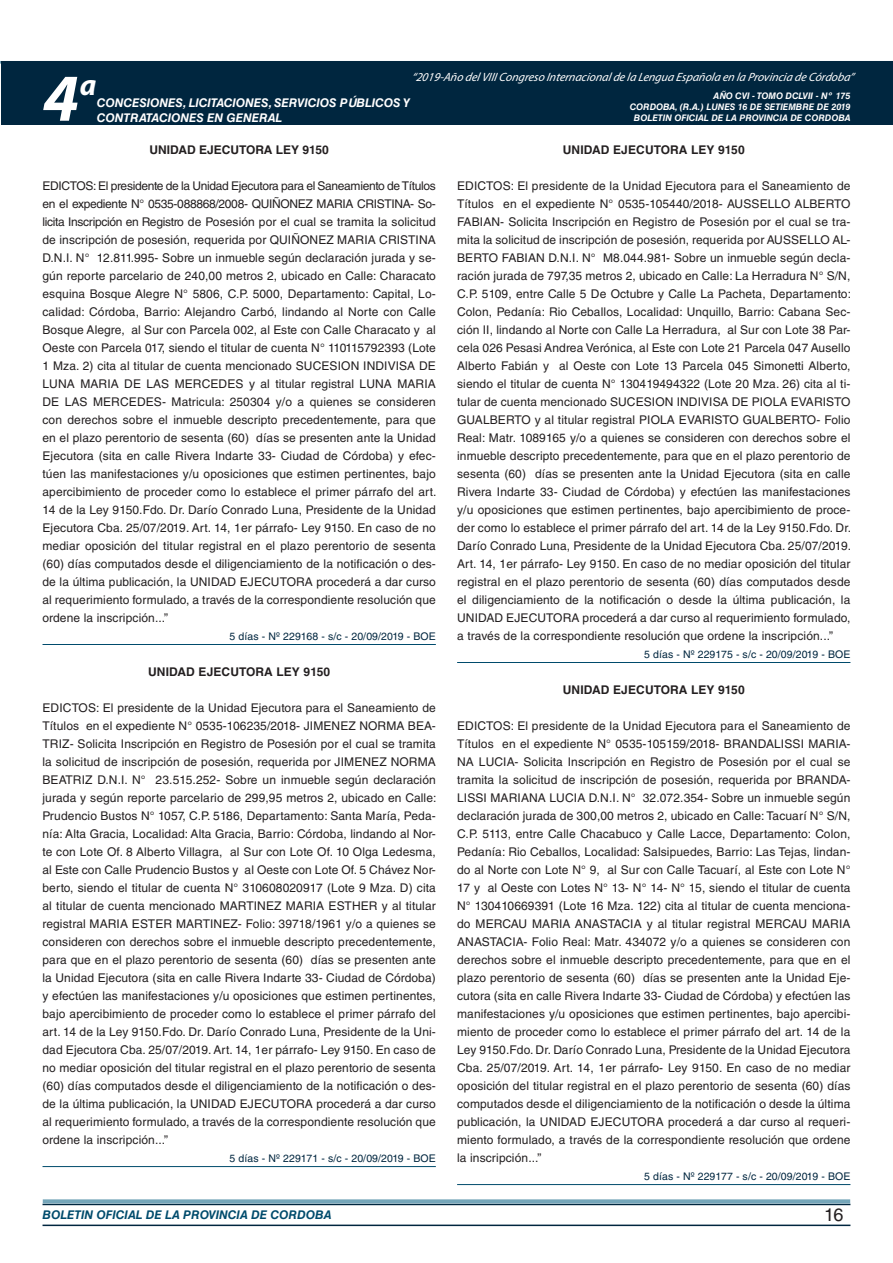
<style>
.page{position:relative;width:893px;height:1263px;background:#fff}
.page>*{position:absolute;margin:0;border:0;box-sizing:border-box;transform-origin:0 0}
.t1{font:italic 700 67.5px "Myriad Pro";color:#fff}
.t2{font:italic 700 30px "Myriad Pro";color:#fff}
.t3{font:18px "Helvetica LT Std";color:#231f20}
.t4{font:12px/18px "Helvetica LT Std";letter-spacing:.01em;color:#231f20;text-align:justify}
.t5{font:700 12px "Helvetica LT Std";letter-spacing:.01em;color:#231f20}
.t6{font:italic 12px "Myriad Pro";color:#fff}
.t7{font:italic 700 12px/14.4px "Helvetica LT Std";color:#fff}
.t8{font:italic 700 12px "Helvetica LT Std";color:#004b6c}
.t9{font:10.5px "Helvetica LT Std";letter-spacing:.01em;color:#00263f}
.t10{font:italic 700 9px/10.8px "Helvetica LT Std";color:#fff;text-align:right}
</style>
<div class="page">
<hr style="left:43px;top:1224px;width:807px;height:2px;background:#00263f">
<div style="left:42px;top:1198px;width:809px;height:8px;background:#fff;opacity:.75"></div>
<div style="left:1px;top:61px;width:892px;height:64px;background:#00263f"></div>
<hr style="left:43px;top:644px;width:393px;height:1px;background:#004b6c">
<hr style="left:43px;top:1166px;width:393px;height:1px;background:#004b6c">
<hr style="left:457px;top:662px;width:393px;height:1px;background:#004b6c">
<hr style="left:457px;top:1184px;width:393px;height:1px;background:#004b6c">
<p class="t6" style="left:412px;top:70px;width:444px">“2019-Año delVIIICongreso Internacionalde la Lengua Esp añola en la Provincia de Córdoba”</p>
<h1 class="t1" style="left:43px;top:54px;width:38px">4</h1>
<h2 class="t2" style="left:80px;top:66px;width:18px">a</h2>
<p class="t10" style="left:630px;top:91px;width:222px">AÑO CVI - TOMO DCLVII - Nº 175<br>CORDOBA, (R.A.) LUNES 16 DE SETIEMBRE DE 2019</p>
<p class="t7" style="left:97px;top:96px;width:315px">CONCESIONES, LICITACIONES, SERVICIOS PÚBLICOS Y<br>CONTRATACIONES EN GENERAL</p>
<p class="t10" style="left:634px;top:112px;width:218px">BOLETIN OFICIAL DE LA PROVINCIA DE CORDOBA</p>
<p class="t5" style="left:150px;top:142px;width:181px">UNIDAD EJECUTORA LEY 9150</p>
<p class="t4" style="left:43px;top:177px;width:396px">EDICTOS: El presidente de la Unidad Ejecutora para el Saneamiento de Títulos en el expediente N° 0535-088868/2008- QUIÑONEZ MARIA CRISTINA- So&shy;licita Inscripción en Registro de Posesión por el cual se tramita la solicitud de inscripción de posesión, requerida por QUIÑONEZ MARIA CRISTINA D.N.I. N° 12.811.995- Sobre un inmueble según declaración jurada y se&shy;gún reporte parcelario de 240,00 metros 2, ubicado en Calle: Characato esquina Bosque Alegre N° 5806, C.P. 5000, Departamento: Capital, Lo&shy;calidad: Córdoba, Barrio: Alejandro Carbó, lindando al Norte con Calle Bosque Alegre, al Sur con Parcela 002, al Este con Calle Characato y al Oeste con Parcela 017, siendo el titular de cuenta N° 110115792393 (Lote 1 Mza. 2) cita al titular de cuenta mencionado SUCESION INDIVISA DE LUNA MARIA DE LAS MERCEDES y al titular registral LUNA MARIA DE LAS MERCEDES- Matricula: 250304 y/o a quienes se consideren con derechos sobre el inmueble descripto precedentemente, para que en el plazo perentorio de sesenta (60) días se presenten ante la Unidad Ejecutora (sita en calle Rivera Indarte 33- Ciudad de Córdoba) y efec&shy;túen las manifestaciones y/u oposiciones que estimen pertinentes, bajo apercibimiento de proceder como lo establece el primer párrafo del art.<br>14 de la Ley 9150.Fdo. Dr. Darío Conrado Luna, Presidente de la Unidad Ejecutora Cba. 25/07/2019. Art. 14, 1er párrafo- Ley 9150. En caso de no mediar oposición del titular registral en el plazo perentorio de sesenta (60) días computados desde el diligenciamiento de la notificación o des&shy;de la última publicación, la UNIDAD EJECUTORA procederá a dar curso al requerimiento formulado, a través de la correspondiente resolución que ordene la inscripción...”</p>
<p class="t9" style="left:230px;top:630px;width:208px">5 días - Nº 229168 - s/c - 20/09/2019 - BOE</p>
<p class="t5" style="left:148px;top:664px;width:183px">UNIDAD EJECUTORA LEY 9150</p>
<p class="t4" style="left:43px;top:699px;width:395px">EDICTOS: El presidente de la Unidad Ejecutora para el Saneamiento de Títulos en el expediente N° 0535-106235/2018- JIMENEZ NORMA BEA-TRIZ- Solicita Inscripción en Registro de Posesión por el cual se tramita la solicitud de inscripción de posesión, requerida por JIMENEZ NORMA BEATRIZ D.N.I. N° 23.515.252- Sobre un inmueble según declaración jurada y según reporte parcelario de 299,95 metros 2, ubicado en Calle:<br>Prudencio Bustos N° 1057, C.P. 5186, Departamento: Santa María, Peda&shy;nía: Alta Gracia, Localidad: Alta Gracia, Barrio: Córdoba, lindando al Nor&shy;te con Lote Of. 8 Alberto Villagra, al Sur con Lote Of. 10 Olga Ledesma, al Este con Calle Prudencio Bustos y al Oeste con Lote Of. 5 Chávez Nor&shy;berto, siendo el titular de cuenta N° 310608020917 (Lote 9 Mza. D) cita al titular de cuenta mencionado MARTINEZ MARIA ESTHER y al titular registral MARIA ESTER MARTINEZ- Folio: 39718/1961 y/o a quienes se consideren con derechos sobre el inmueble descripto precedentemente, para que en el plazo perentorio de sesenta (60) días se presenten ante la Unidad Ejecutora (sita en calle Rivera Indarte 33- Ciudad de Córdoba) y efectúen las manifestaciones y/u oposiciones que estimen pertinentes, bajo apercibimiento de proceder como lo establece el primer párrafo del art. 14 de la Ley 9150.Fdo. Dr. Darío Conrado Luna, Presidente de la Uni&shy;dad Ejecutora Cba. 25/07/2019. Art. 14, 1er párrafo- Ley 9150. En caso de no mediar oposición del titular registral en el plazo perentorio de sesenta (60) días computados desde el diligenciamiento de la notificación o des&shy;de la última publicación, la UNIDAD EJECUTORA procederá a dar curso al requerimiento formulado, a través de la correspondiente resolución que ordene la inscripción...”</p>
<p class="t9" style="left:230px;top:1152px;width:208px">5 días - Nº 229171 - s/c - 20/09/2019 - BOE</p>
<p class="t5" style="left:563px;top:142px;width:183px">UNIDAD EJECUTORA LEY 9150</p>
<p class="t4" style="left:457px;top:177px;width:396px">EDICTOS: El presidente de la Unidad Ejecutora para el Saneamiento de Títulos en el expediente N° 0535-105440/2018- AUSSELLO ALBERTO FABIAN- Solicita Inscripción en Registro de Posesión por el cual se tra&shy;mita la solicitud de inscripción de posesión, requerida por AUSSELLO AL-BERTO FABIAN D.N.I. N° M8.044.981- Sobre un inmueble según decla&shy;ración jurada de 797,35 metros 2, ubicado en Calle: La Herradura N° S/N, C.P. 5109, entre Calle 5 De Octubre y Calle La Pacheta, Departamento:<br>Colon, Pedanía: Rio Ceballos, Localidad: Unquillo, Barrio: Cabana Sec&shy;ción II, lindando al Norte con Calle La Herradura, al Sur con Lote 38 Par&shy;cela 026 Pesasi Andrea Verónica, al Este con Lote 21 Parcela 047 Ausello Alberto Fabián y al Oeste con Lote 13 Parcela 045 Simonetti Alberto, siendo el titular de cuenta N° 130419494322 (Lote 20 Mza. 26) cita al ti&shy;tular de cuenta mencionado SUCESION INDIVISA DE PIOLA EVARISTO GUALBERTO y al titular registral PIOLA EVARISTO GUALBERTO- Folio Real: Matr. 1089165 y/o a quienes se consideren con derechos sobre el inmueble descripto precedentemente, para que en el plazo perentorio de sesenta (60) días se presenten ante la Unidad Ejecutora (sita en calle Rivera Indarte 33- Ciudad de Córdoba) y efectúen las manifestaciones y/u oposiciones que estimen pertinentes, bajo apercibimiento de proce&shy;der como lo establece el primer párrafo del art. 14 de la Ley 9150.Fdo. Dr.<br>Darío Conrado Luna, Presidente de la Unidad Ejecutora Cba. 25/07/2019.<br>Art. 14, 1er párrafo- Ley 9150. En caso de no mediar oposición del titular registral en el plazo perentorio de sesenta (60) días computados desde el diligenciamiento de la notificación o desde la última publicación, la UNIDAD EJECUTORA procederá a dar curso al requerimiento formulado, a través de la correspondiente resolución que ordene la inscripción...”</p>
<p class="t9" style="left:644px;top:648px;width:208px">5 días - Nº 229175 - s/c - 20/09/2019 - BOE</p>
<p class="t5" style="left:563px;top:682px;width:183px">UNIDAD EJECUTORA LEY 9150</p>
<p class="t4" style="left:457px;top:717px;width:395px">EDICTOS: El presidente de la Unidad Ejecutora para el Saneamiento de Títulos en el expediente N° 0535-105159/2018- BRANDALISSI MARIA-NA LUCIA- Solicita Inscripción en Registro de Posesión por el cual se tramita la solicitud de inscripción de posesión, requerida por BRANDA-LISSI MARIANA LUCIA D.N.I. N° 32.072.354- Sobre un inmueble según declaración jurada de 300,00 metros 2, ubicado en Calle: Tacuarí N° S/N, C.P. 5113, entre Calle Chacabuco y Calle Lacce, Departamento: Colon, Pedanía: Rio Ceballos, Localidad: Salsipuedes, Barrio: Las Tejas, lindan&shy;do al Norte con Lote N° 9, al Sur con Calle Tacuarí, al Este con Lote N° 17 y al Oeste con Lotes N° 13- N° 14- N° 15, siendo el titular de cuenta N° 130410669391 (Lote 16 Mza. 122) cita al titular de cuenta menciona&shy;do MERCAU MARIA ANASTACIA y al titular registral MERCAU MARIA ANASTACIA- Folio Real: Matr. 434072 y/o a quienes se consideren con derechos sobre el inmueble descripto precedentemente, para que en el plazo perentorio de sesenta (60) días se presenten ante la Unidad Eje&shy;cutora (sita en calle Rivera Indarte 33- Ciudad de Córdoba) y efectúen las manifestaciones y/u oposiciones que estimen pertinentes, bajo apercibi&shy;miento de proceder como lo establece el primer párrafo del art. 14 de la Ley 9150.Fdo. Dr. Darío Conrado Luna, Presidente de la Unidad Ejecutora Cba. 25/07/2019. Art. 14, 1er párrafo- Ley 9150. En caso de no mediar oposición del titular registral en el plazo perentorio de sesenta (60) días computados desde el diligenciamiento de la notificación o desde la última publicación, la UNIDAD EJECUTORA procederá a dar curso al requeri&shy;miento formulado, a través de la correspondiente resolución que ordene la inscripción...”</p>
<p class="t9" style="left:644px;top:1170px;width:208px">5 días - Nº 229177 - s/c - 20/09/2019 - BOE</p>
<p class="t8" style="left:43px;top:1208px;width:290px">BOLETIN OFICIAL DE LA PROVINCIA DE CORDOBA</p>
<h3 class="t3" style="left:824px;top:1204px;width:21px">16</h3>
</div>
